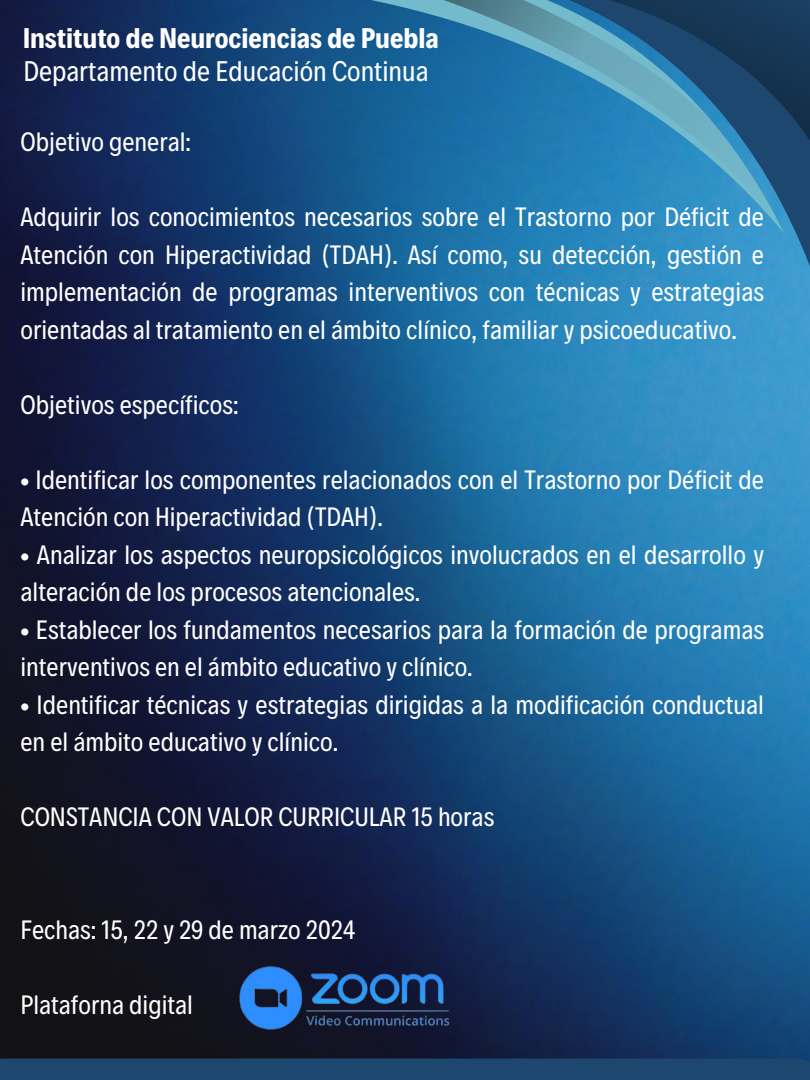
<style>
.page{position:relative;width:810px;height:1080px;background:#fff}
.page>*{position:absolute;margin:0;border:0;box-sizing:border-box;transform-origin:0 0}
.t1{font:700 28.75px "Decalotype";color:#fff}
.t2{font:28.75px "Decalotype";color:#fff}
.t3{font:26.88px/37.5px "Decalotype";color:#fff}
</style>
<div class="page">
<img style="left:0;top:0;width:810px;height:1059px">
<svg style="left:275px;top:0;width:120px;height:234px;background:#14568b"></svg>
<svg style="left:525px;top:234px;width:285px;height:238px;background:#3290c4"></svg>
<svg style="left:543px;top:0;width:267px;height:261px;background:#256a97"></svg>
<svg style="left:395px;top:0;width:389px;height:234px;background:#2b77a4"></svg>
<div style="left:0;top:1059px;width:810px;height:21px;background:#1d476e"></div>
<img style="left:202px;top:915px;width:269px;height:144px">
<p class="t1" style="left:23px;top:19px;width:417px">Instituto de Neurociencias de Puebla</p>
<p class="t2" style="left:23px;top:52px;width:407px">Departamento de Educación Continua</p>
<p class="t3" style="left:21px;top:122px;width:172px">Objetivo general:</p>
<p class="t3" style="left:21px;top:197px;width:745px;text-align:justify">Adquirir los conocimientos necesarios sobre el Trastorno por Déficit de Atención con Hiperactividad (TDAH). Así como, su detección, gestión e implementación de programas interventivos con técnicas y estrategias orientadas al tratamiento en el ámbito clínico, familiar y psicoeducativo.</p>
<p class="t3" style="left:21px;top:384px;width:219px">Objetivos específicos:</p>
<p class="t3" style="left:21px;top:459px;width:745px">• Identificar los componentes relacionados con el Trastorno por Déficit de<br>Atención con Hiperactividad (TDAH).</p>
<p class="t3" style="left:21px;top:534px;width:745px">• Analizar los aspectos neuropsicológicos involucrados en el desarrollo y alteración de los procesos atencionales.</p>
<p class="t3" style="left:21px;top:609px;width:745px">• Establecer los fundamentos necesarios para la formación de programas interventivos en el ámbito educativo y clínico.</p>
<p class="t3" style="left:21px;top:684px;width:745px">• Identificar técnicas y estrategias dirigidas a la modificación conductual en el ámbito educativo y clínico.</p>
<p class="t3" style="left:21px;top:797px;width:475px">CONSTANCIA CON VALOR CURRICULAR 15 horas</p>
<p class="t3" style="left:21px;top:909px;width:336px">Fechas: 15, 22 y 29 de marzo 2024</p>
<p class="t3" style="left:21px;top:984px;width:174px">Plataforna digital</p>
</div>
